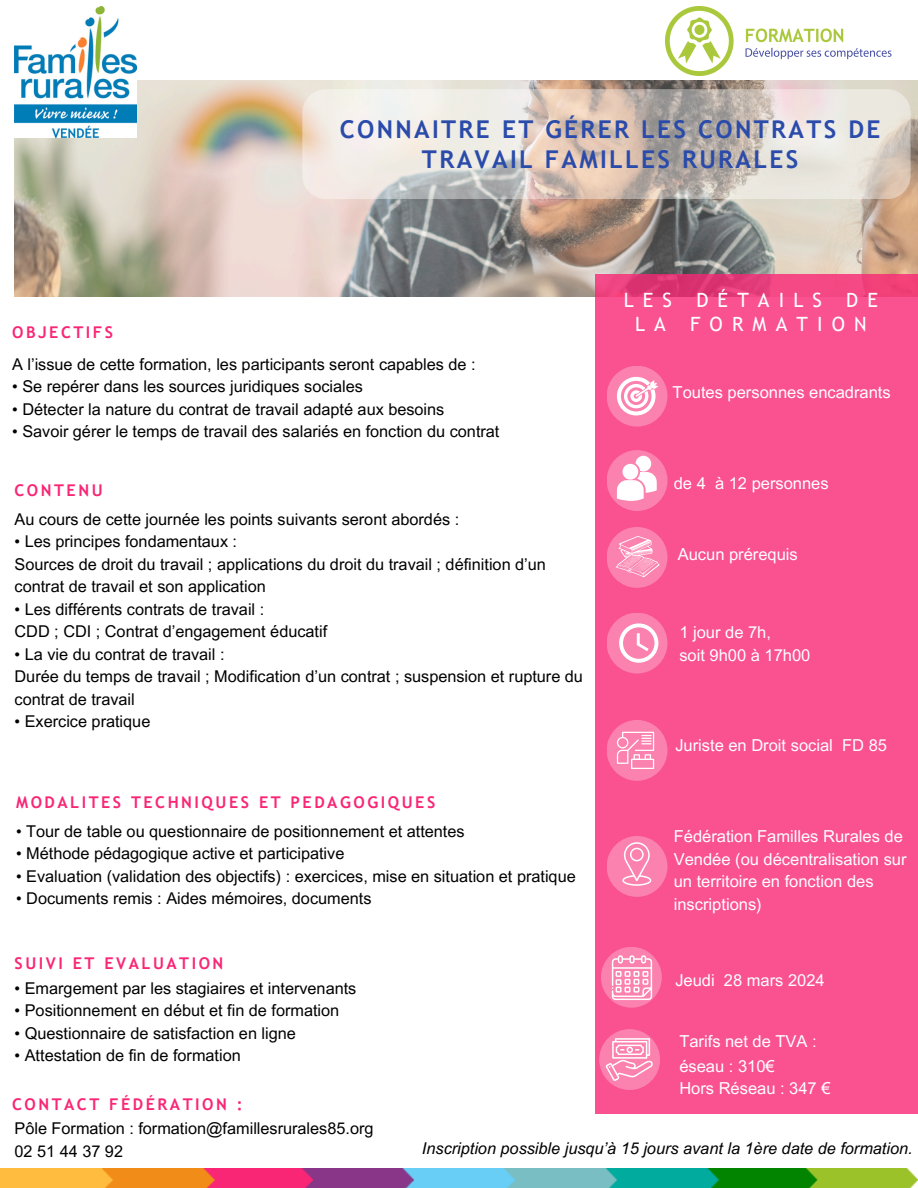
<style>
.page{position:relative;width:918px;height:1188px;background:#fff}
.page>*{position:absolute;margin:0;border:0;box-sizing:border-box;transform-origin:0 0}
.t1{font:700 24.6px/29.2px "Trebuchet MS";letter-spacing:.095em;color:#2a4baa;text-align:center}
.t2{font:19.65px/23.7px "Trebuchet MS";letter-spacing:.465em;color:#fff;text-align:center}
.t3{font:16.5px/22.5px "Arial MT Pro";color:#fff}
.t4{font:16.2px/22.5px "Arial MT Pro";color:#000}
.t5{font:700 16.2px "Trebuchet MS";letter-spacing:.155em;color:#f92675}
.t6{font:italic 16.2px "Arial MT Pro";color:#000}
</style>
<div class="page">
<img style="left:15px;top:81px;width:902px;height:216px">
<div style="left:595px;top:274px;width:323px;height:840px;background:#fa5190"></div>
<div style="left:607px;top:450px;width:61px;height:61px;background:#fb81ae;border-radius:50%"></div>
<div style="left:607px;top:720px;width:61px;height:61px;background:linear-gradient(to right,#fb81ae,#fb7fad);border-radius:50%"></div>
<div style="left:607px;top:527px;width:61px;height:61px;background:#fb81ae;border-radius:50%"></div>
<div style="left:607px;top:613px;width:61px;height:61px;background:#fb81ae;border-radius:50%"></div>
<div style="left:607px;top:366px;width:61px;height:61px;background:#fb81ae;border-radius:50%"></div>
<div style="left:607px;top:836px;width:61px;height:61px;background:#fb81ae;border-radius:50%"></div>
<svg style="left:601px;top:947px;width:61px;height:61px"></svg>
<div style="left:599px;top:1029px;width:61px;height:61px;background:#fb81ae;border-radius:50%"></div>
<img style="left:666px;top:7px;width:226px;height:68px">
<img style="left:0;top:1169px;width:918px;height:19px">
<img style="left:15px;top:7px;width:121px;height:130px">
<svg style="left:302px;top:89px;width:609px;height:110px;background:#dbd2ca"></svg>
<svg style="left:617px;top:456px;width:39px;height:45px"></svg>
<svg style="left:617px;top:377px;width:41px;height:38px"></svg>
<svg style="left:616px;top:536px;width:44px;height:41px"></svg>
<svg style="left:619px;top:623px;width:39px;height:40px"></svg>
<svg style="left:617px;top:732px;width:37px;height:37px"></svg>
<svg style="left:622px;top:842px;width:29px;height:44px"></svg>
<svg style="left:606px;top:1038px;width:47px;height:43px"></svg>
<svg style="left:612px;top:955px;width:40px;height:45px;background:#fcb0cc"></svg>
<h1 class="t1" style="left:340px;top:115px;width:542px">CONNAITRE ET GÉRER LES CONTRATS DE<br>TRAVAIL FAMILLES RURALES</h1>
<p class="t5" style="left:12px;top:323px;width:103px">OBJECTIFS</p>
<p class="t4" style="left:12px;top:355px;width:465px">A l’issue de cette formation, les participants seront capables de :</p>
<p class="t4" style="left:12px;top:377px;width:352px">• Se repérer dans les sources juridiques sociales</p>
<p class="t4" style="left:12px;top:400px;width:434px">• Détecter la nature du contrat de travail adapté aux besoins</p>
<p class="t4" style="left:12px;top:422px;width:489px">• Savoir gérer le temps de travail des salariés en fonction du contrat</p>
<p class="t5" style="left:15px;top:481px;width:90px">CONTENU</p>
<p class="t4" style="left:15px;top:510px;width:446px">Au cours de cette journée les points suivants seront abordés :</p>
<p class="t4" style="left:15px;top:532px;width:224px">• Les principes fondamentaux :</p>
<p class="t4" style="left:15px;top:555px;width:533px">Sources de droit du travail ; applications du droit du travail ; définition d’un contrat de travail et son application</p>
<p class="t4" style="left:15px;top:600px;width:314px">• Les différents contrats de travail :<br>CDD ; CDI ; Contrat d’engagement éducatif</p>
<p class="t4" style="left:15px;top:645px;width:570px">• La vie du contrat de travail :<br>Durée du temps de travail ; Modification d’un contrat ; suspension et rupture du contrat de travail</p>
<p class="t4" style="left:15px;top:712px;width:137px">• Exercice pratique</p>
<p class="t5" style="left:16px;top:793px;width:421px">MODALITES TECHNIQUES ET PEDAGOGIQUES</p>
<p class="t4" style="left:16px;top:822px;width:450px">• Tour de table ou questionnaire de positionnement et attentes</p>
<p class="t4" style="left:16px;top:844px;width:330px">• Méthode pédagogique active et participative</p>
<p class="t4" style="left:16px;top:867px;width:561px">• Evaluation (validation des objectifs) : exercices, mise en situation et pratique</p>
<p class="t4" style="left:16px;top:889px;width:357px">• Documents remis : Aides mémoires, documents</p>
<p class="t5" style="left:15px;top:954px;width:210px">SUIVI ET EVALUATION</p>
<p class="t4" style="left:15px;top:979px;width:343px">• Emargement par les stagiaires et intervenants</p>
<p class="t4" style="left:15px;top:1001px;width:326px">• Positionnement en début et fin de formation</p>
<p class="t4" style="left:15px;top:1024px;width:283px">• Questionnaire de satisfaction en ligne</p>
<p class="t4" style="left:15px;top:1046px;width:228px">• Attestation de fin de formation</p>
<p class="t5" style="left:12px;top:1095px;width:232px">CONTACT FÉDÉRATION :</p>
<p class="t2" style="left:624px;top:289px;width:256px">LES DÉTAILS DE<br>LA FORMATION</p>
<p class="t3" style="left:673px;top:383px;width:220px">Toutes personnes encadrants</p>
<p class="t3" style="left:674px;top:474px;width:156px">de 4 à 12 personnes</p>
<p class="t3" style="left:678px;top:545px;width:122px">Aucun prérequis</p>
<p class="t3" style="left:679px;top:624px;width:93px">1 jour de 7h,</p>
<p class="t3" style="left:679px;top:646px;width:133px">soit 9h00 à 17h00</p>
<p class="t3" style="left:675px;top:736px;width:213px">Juriste en Droit social FD 85</p>
<p class="t3" style="left:674px;top:827px;width:234px">Fédération Familles Rurales de<br>Vendée (ou décentralisation sur un territoire en fonction des inscriptions)</p>
<p class="t3" style="left:675px;top:971px;width:151px">Jeudi 28 mars 2024</p>
<p class="t3" style="left:679px;top:1032px;width:139px">Tarifs net de TVA :</p>
<p class="t3" style="left:679px;top:1057px;width:97px">éseau : 310€</p>
<p class="t3" style="left:679px;top:1080px;width:153px">Hors Réseau : 347 €</p>
<p class="t4" style="left:15px;top:1119px;width:360px">Pôle Formation : formation@famillesrurales85.org<br>02 51 44 37 92</p>
<p class="t6" style="left:422px;top:1142px;width:492px">Inscription possible jusqu’à 15 jours avant la 1ère date de formation.</p>
</div>
